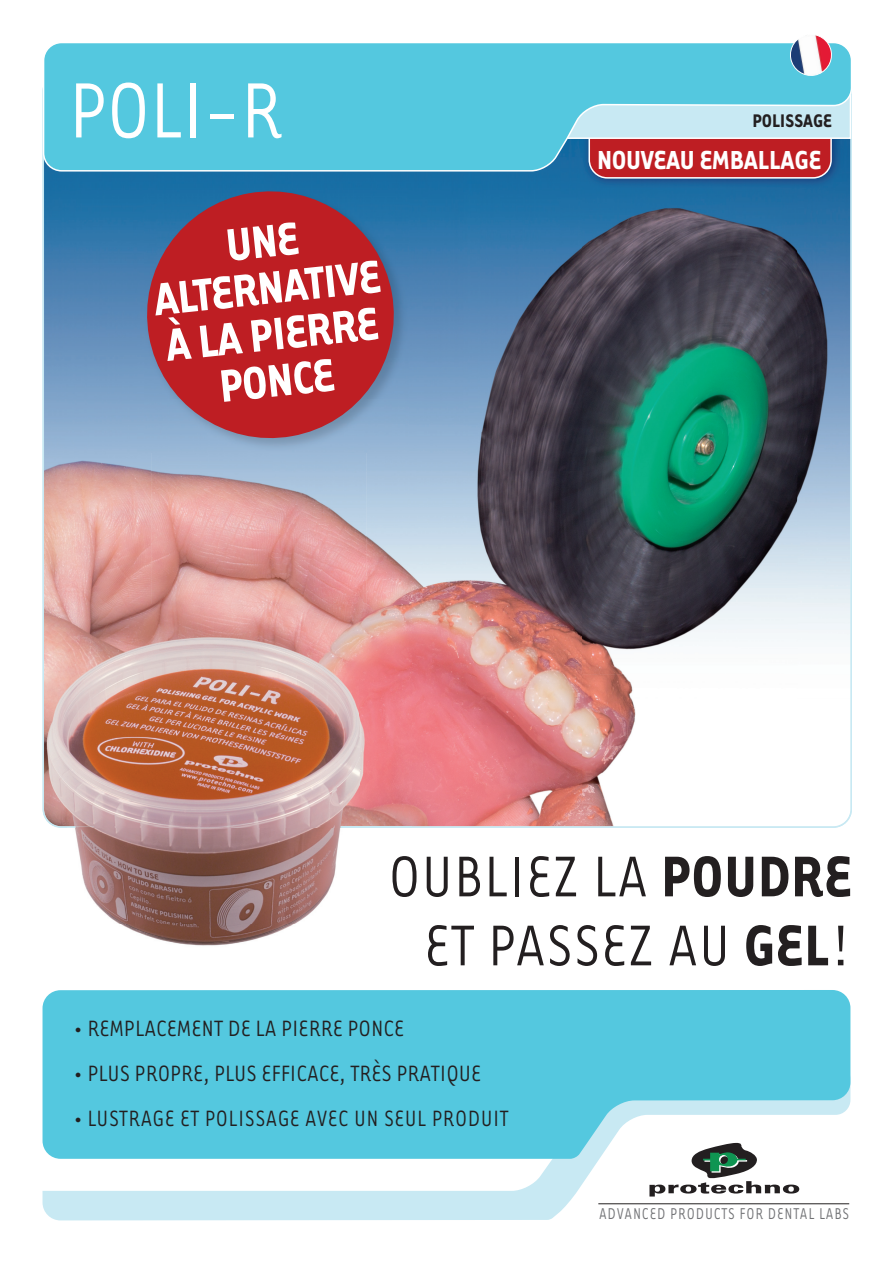
<style>
.page{position:relative;width:893px;height:1263px;background:#fff}
.page>*{position:absolute;margin:0;border:0;box-sizing:border-box;transform-origin:0 0}
.t1{font:90px "Tarzana Nar OT";color:#fff}
.t2{font:66px/69px "Tarzana Nar OT";letter-spacing:.01em;color:#231f20;text-align:center}
.t3{font:700 52.5px/46.5px "Tarzana Nar OT";color:#fff;text-align:center}
.t4{font:700 30px "Tarzana Nar OT";color:#fff}
.t5{font:25.5px "Tarzana Nar OT";color:#231f20}
.t6{font:25.5px "Tarzana Nar OT";letter-spacing:.02em;color:#231f20}
.t7{font:700 21px "Tarzana Nar OT";color:#231f20}
.t8{font:18px "Tarzana Nar OT";letter-spacing:.05em;color:#717275;scale:.92 1}
.s1{font-weight:700}
</style>
<div class="page">
<img style="left:43px;top:172px;width:809px;height:656px">
<img style="left:582px;top:172px;width:260px;height:17px">
<div style="left:589px;top:82px;width:242px;height:96px;background:#be1e23;border-radius:18px"></div>
<div style="left:588px;top:82px;width:244px;height:97px;border:2px solid #fff;border-radius:18px"></div>
<svg style="left:43px;top:1191px;width:807px;height:29px;fill:#c8e9f3"></svg>
<svg style="left:42px;top:1039px;width:758px;height:152px"></svg>
<svg style="left:43px;top:990px;width:807px;height:169px;background:#62cce1"></svg>
<svg style="left:42px;top:43px;width:810px;height:129px;background:#62b4ca"></svg>
<hr style="left:598px;top:1203px;width:251px;height:1px;background:#231f20">
<svg style="left:649px;top:1143px;width:150px;height:53px"></svg>
<img style="left:42px;top:604px;width:1px;height:208px">
<img style="left:75px;top:828px;width:266px;height:118px">
<img style="left:95px;top:604px;width:317px;height:222px">
<img style="left:43px;top:604px;width:52px;height:224px">
<img style="left:95px;top:826px;width:317px;height:2px">
<img style="left:392px;top:856px;width:20px;height:41px">
<img style="left:145px;top:189px;width:263px;height:263px">
<svg style="left:137px;top:181px;width:267px;height:267px;background:#9a4253"></svg>
<svg style="left:537px;top:35px;width:315px;height:105px;background:#89d3e4"></svg>
<h1 class="t1" style="left:68px;top:56px;width:216px">POLI-R</h1>
<h3 class="t3" style="left:146px;top:228px;width:230px;rotate:-6deg">UNE<br>ALTERNATIVE<br>À LA PIERRE<br>PONCE</h3>
<p class="t7" style="left:752px;top:108px;width:81px">POLISSAGE</p>
<p class="t4" style="left:597px;top:141px;width:226px">NOUVEAU EMBALLAGE</p>
<h2 class="t2" style="left:388px;top:839px;width:465px">OUBLIEZ LA <span class="s1">POUDRE<br></span>ET PASSEZ AU <span class="s1">GEL</span>!</h2>
<p class="t5" style="left:74px;top:1013px;width:332px">• REMPLACEMENT DE LA PIERRE PONCE</p>
<p class="t5" style="left:74px;top:1058px;width:409px">• PLUS PROPRE, PLUS EFFICACE, TRÈS PRATIQUE</p>
<p class="t6" style="left:74px;top:1103px;width:436px">• LUSTRAGE ET POLISSAGE AVEC UN SEUL PRODUIT</p>
<p class="t8" style="left:599px;top:1203px;width:274px">ADVANCED PRODUCTS FOR DENTAL LABS</p>
</div>
